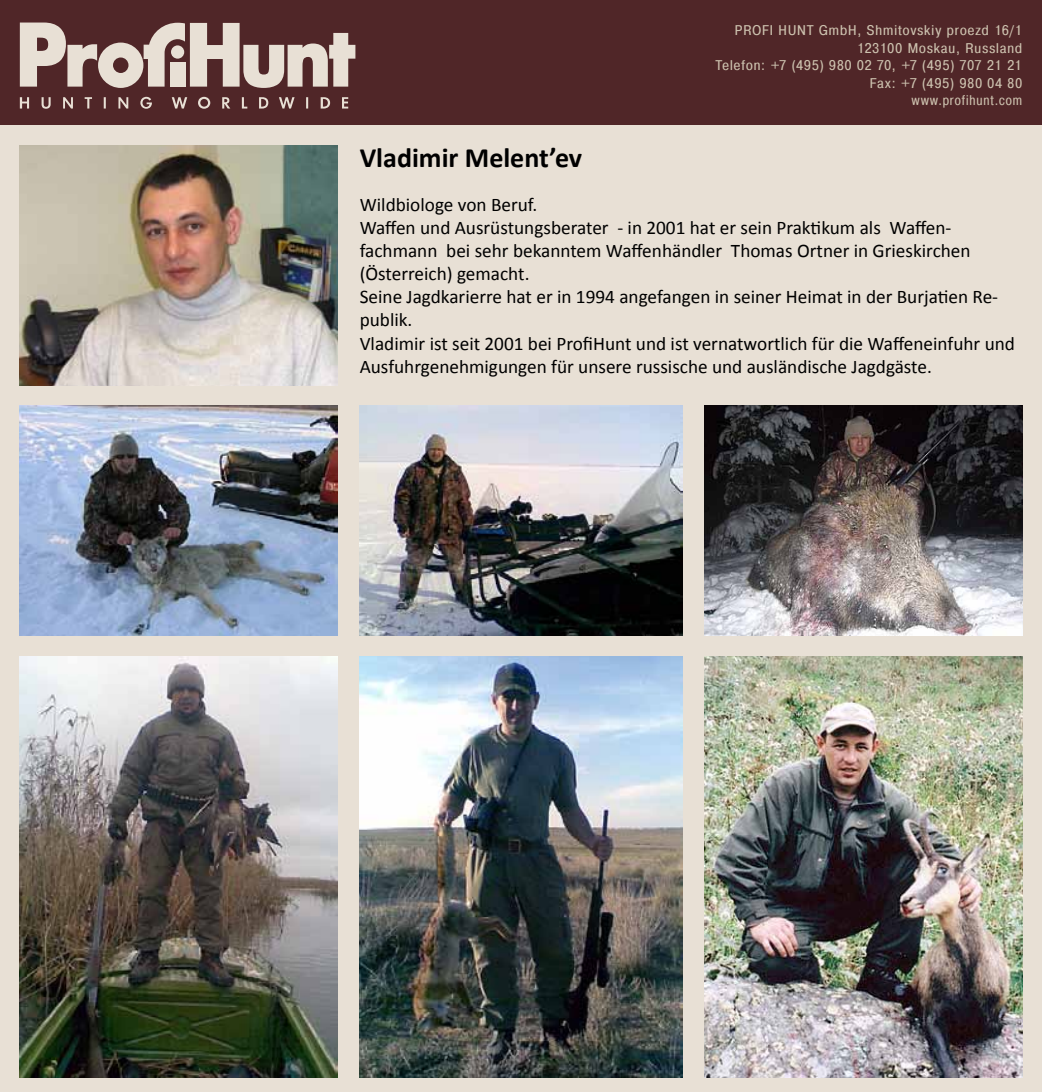
<style>
.page{position:relative;width:1042px;height:1092px;background:#fff}
.page>*{position:absolute;margin:0;border:0;box-sizing:border-box;transform-origin:0 0}
.t1{font:700 28px "Calibri";color:#000}
.t2{font:19.25px/23.1px "Calibri";color:#000}
.t3{font:14px/17.5px "Pragmatica Cond C";letter-spacing:.07em;color:#cdc2af;text-align:right;scale:1.1 1}
</style>
<div class="page">
<div style="left:0;top:0;width:1042px;height:1091px;background:#e8e0d5"></div>
<div style="left:0;top:0;width:1042px;height:124px;background:#502628"></div>
<svg style="left:20px;top:23px;width:335px;height:65px"></svg>
<svg style="left:20px;top:97px;width:328px;height:12px"></svg>
<img style="left:20px;top:146px;width:317px;height:239px">
<img style="left:20px;top:406px;width:317px;height:229px">
<img style="left:360px;top:406px;width:322px;height:229px">
<img style="left:704px;top:406px;width:318px;height:229px">
<img style="left:20px;top:656px;width:317px;height:420px">
<img style="left:360px;top:656px;width:322px;height:420px">
<img style="left:704px;top:656px;width:318px;height:420px">
<p class="t3" style="left:716px;top:22px;width:280px">PROFI HUNT GmbH, Shmitovskiy proezd 16/1<br>123100 Moskau, Russland<br>Telefon: +7 (495) 980 02 70, +7 (495) 707 21 21<br>Fax: +7 (495) 980 04 80<br>www.profihunt.com</p>
<h1 class="t1" style="left:360px;top:139px;width:224px">Vladimir Melent’ev</h1>
<p class="t2" style="left:360px;top:193px;width:657px">Wildbiologe von Beruf.<br>Waffen und Ausrüstungsberater - in 2001 hat er sein Praktikum als Waffen&shy;fachmann bei sehr bekanntem Waffenhändler Thomas Ortner in Grieskirchen (Ӧsterreich) gemacht.<br>Seine Jagdkarierre hat er in 1994 angefangen in seiner Heimat in der Burjatien Re&shy;publik.<br>Vladimir ist seit 2001 bei ProfiHunt und ist vernatwortlich für die Waffeneinfuhr und Ausfuhrgenehmigungen für unsere russische und ausländische Jagdgäste.</p>
</div>
